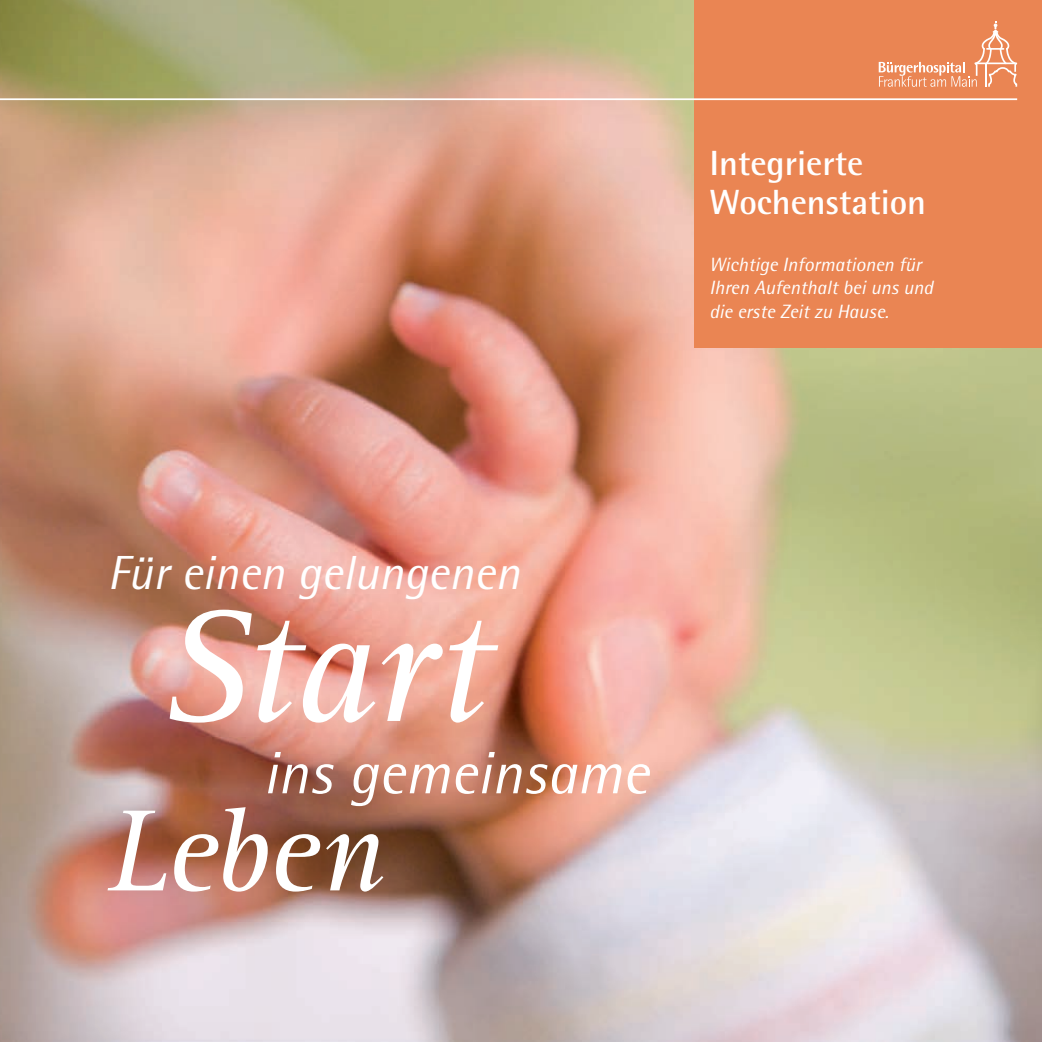
<style>
.page{position:relative;width:1042px;height:1042px;background:#fff}
.page>*{position:absolute;margin:0;border:0;box-sizing:border-box;transform-origin:0 0}
.t1{font:italic 164.67px "Rotis Serif";letter-spacing:-.02em;color:#fff}
.t2{font:italic 119.7px "Rotis Serif";letter-spacing:-.015em;color:#fff}
.t3{font:italic 59.85px "Rotis Semi Sans";color:#fff}
.t4{font:italic 47.95px "Rotis Semi Sans";color:#fff}
.t5{font:700 35px/38.5px "Rotis Semi Sans";color:#fff}
.t6{font:italic 19.25px/23.1px "Rotis Semi Sans";color:#fff}
</style>
<div class="page">
<img style="left:0;top:0;width:1042px;height:1042px">
<div style="left:694px;top:0;width:348px;height:348px;background:#ea8553"></div>
<svg style="left:878px;top:21px;width:139px;height:66px"></svg>
<hr style="left:0;top:98px;width:1017px;height:2px;background:#fff">
<h3 class="t5" style="left:709px;top:143px;width:218px">Integrierte<br>Wochenstation</h3>
<p class="t6" style="left:709px;top:253px;width:225px">Wichtige Informationen für<br>Ihren Aufenthalt bei uns und die erste Zeit zu Hause.</p>
<h3 class="t4" style="left:107px;top:544px;width:414px">Für einen gelungenen</h3>
<h1 class="t1" style="left:159px;top:574px;width:331px">Start</h1>
<h3 class="t3" style="left:263px;top:737px;width:387px">ins gemeinsame</h3>
<h2 class="t2" style="left:107px;top:784px;width:278px">Leben</h2>
</div>
